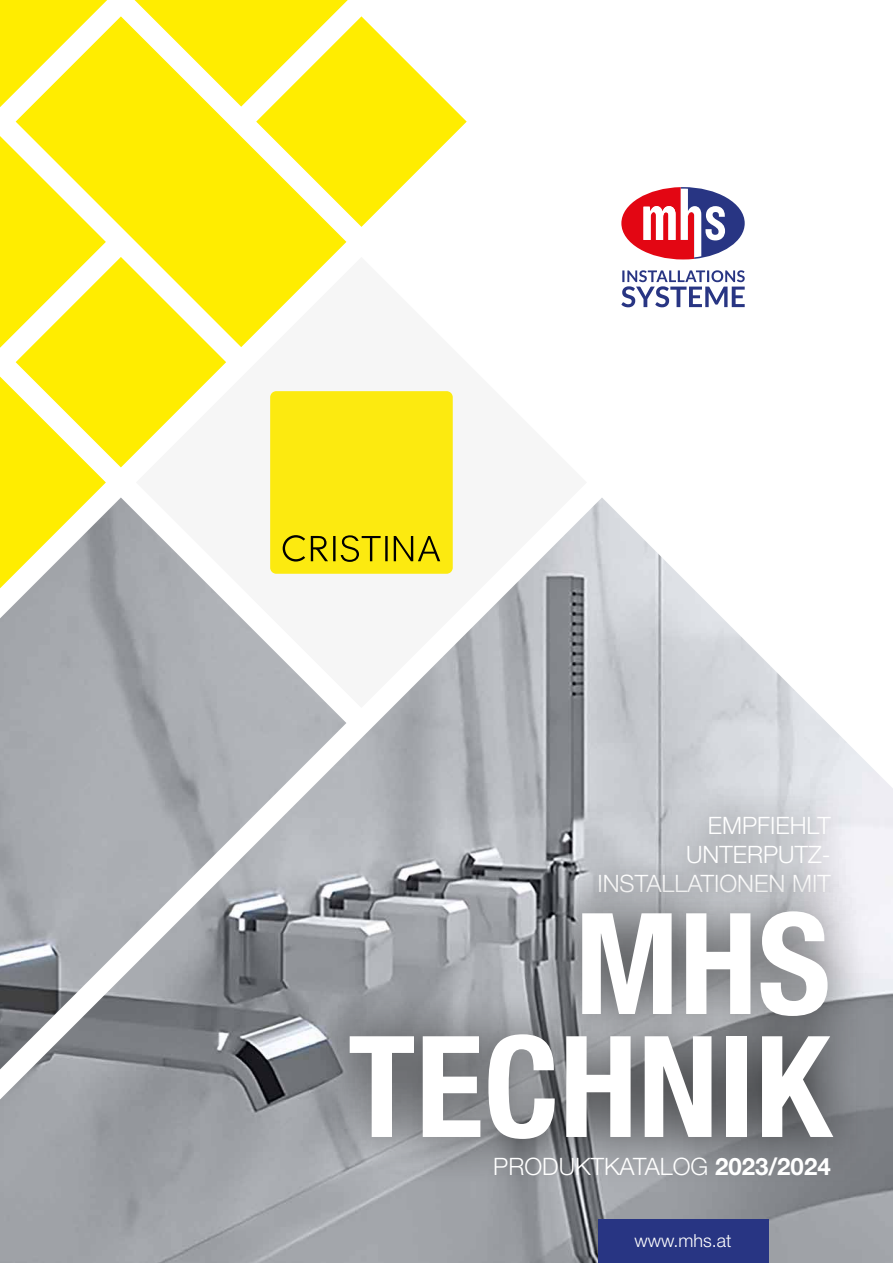
<style>
.page{position:relative;width:893px;height:1263px;background:#fff}
.page>*{position:absolute;margin:0;border:0;box-sizing:border-box;transform-origin:0 0}
.t1{font:700 condensed 141px/123px "Helvetica Neue LT Pro";color:#fff;text-align:right}
.t2{font:300 24px/28.8px "Helvetica Neue LT Pro";color:#fff;text-align:right}
.t3{font:300 18px "Helvetica Neue LT Pro";color:#fff}
.s1{font-weight:700}
</style>
<div class="page">
<svg style="left:15px;top:0;width:347px;height:17px"></svg>
<svg style="left:107px;top:15px;width:240px;height:242px;background:#ffef1f"></svg>
<svg style="left:257px;top:17px;width:209px;height:209px;fill:#ffed00"></svg>
<svg style="left:151px;top:257px;width:302px;height:138px;fill:#f6f6f6"></svg>
<svg style="left:0;top:15px;width:107px;height:241px"></svg>
<svg style="left:17px;top:258px;width:208px;height:208px;fill:#ffed00"></svg>
<svg style="left:0;top:256px;width:107px;height:241px"></svg>
<img style="left:0;top:497px;width:893px;height:766px">
<div style="left:270px;top:391px;width:183px;height:183px;background:#fcea10;border-radius:6px"></div>
<svg style="left:283px;top:535px;width:157px;height:27px"></svg>
<div style="left:598px;top:1219px;width:170px;height:44px;background:#283583"></div>
<svg style="left:621px;top:270px;width:124px;height:37px"></svg>
<svg style="left:621px;top:187px;width:124px;height:72px"></svg>
<div style="left:567px;top:784px;width:292px;height:140px;background:#000;opacity:.75"></div>
<div style="left:305px;top:865px;width:570px;height:320px;background:#000;opacity:.75"></div>
<p class="t2" style="left:597px;top:811px;width:235px">EMPFIEHLT<br>UNTERPUTZ-<br>INSTALLATIONEN MIT</p>
<h1 class="t1" style="left:348px;top:903px;width:484px">MHS<br>TECHNIK</h1>
<p class="t2" style="left:493px;top:1152px;width:339px">PRODUKTKATALOG <span class="s1">2023/2024</span></p>
<p class="t3" style="left:634px;top:1230px;width:99px">www.mhs.at</p>
</div>
